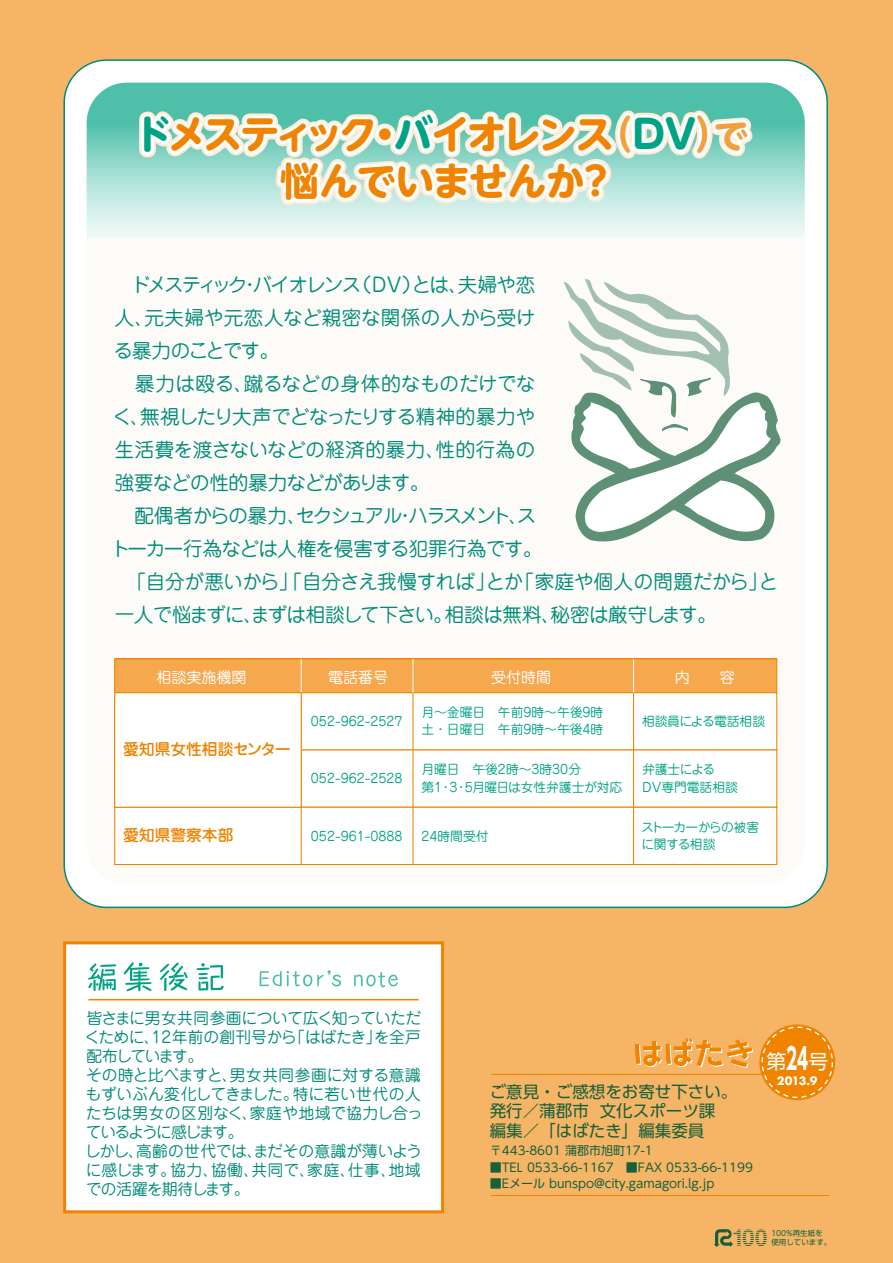
<style>
.page{position:relative;width:893px;height:1263px;background:#f6b566}
.page>*{position:absolute;margin:0;border:0;box-sizing:border-box;transform-origin:0 0}
.t1{font:700 39px/46.8px "UD Shin M Go Pro";letter-spacing:-.055em;color:#f08300;text-align:center}
.t2{font:19.8px "UD Shin Go Pro";color:#fff}
.t3{font:19.5px/33px "Jun 201 Pro";letter-spacing:-.02em;color:#008b79}
.t4{font:16.5px/19.8px "UD Shin Go Pro";color:#18603a}
.t5{font:15.75px/18.9px "Jun 201 Pro";letter-spacing:-.01em;color:#008b79}
.t6{font:500 15.75px "Jun 34 Pro";color:#f08300}
.t7{font:15px "Jun 201 Pro";color:#fff}
.t8{font:12.75px/17.2px "Jun 201 Pro";color:#00a384}
.t9{font:12.75px "Jun 201 Pro";letter-spacing:-.065em;color:#00a384}
.t10{font:12px "UD Shin Go Pro";color:#18603a}
.t11{font:700 11.25px "Futura";color:#fff}
.t12{font:7.5px/9px "UD Shin Go Pro";color:#18603a}
.s1{color:#00a384}
.s2{color:#f3a03b}
.s3{font-size:34.5px;color:#f3a03b}
.s4{font-weight:700;font-size:29.7px}
</style>
<div class="page">
<div style="left:64px;top:60px;width:763px;height:847px;background:#fcfbf7;border-radius:43px"></div>
<div style="left:63px;top:941px;width:381px;height:272px;background:#fff;border:3px solid #f08300"></div>
<svg style="left:88px;top:963px;width:28px;height:28px"></svg>
<svg style="left:123px;top:962px;width:29px;height:29px"></svg>
<svg style="left:160px;top:962px;width:28px;height:29px"></svg>
<svg style="left:197px;top:963px;width:27px;height:27px"></svg>
<svg style="left:260px;top:970px;width:81px;height:16px"></svg>
<svg style="left:354px;top:972px;width:44px;height:15px"></svg>
<hr style="left:88px;top:999px;width:331px;height:1px;background:#f08300">
<svg style="left:87px;top:83px;width:718px;height:155px;background:#ade1d7"></svg>
<svg style="left:134px;top:94px;width:624px;height:116px"></svg>
<svg style="left:714px;top:1229px;width:53px;height:18px"></svg>
<div style="left:762px;top:1027px;width:70px;height:70px;background:#f08300;border-radius:50%"></div>
<div style="left:759px;top:1024px;width:76px;height:76px;border:6px solid #f08300;border-radius:50%"></div>
<div style="left:761px;top:1026px;width:72px;height:72px;border:1px dashed #fff;border-radius:50%"></div>
<hr style="left:491px;top:1195px;width:338px;height:1px;background:#f08300">
<hr style="left:491px;top:1074px;width:338px;height:1px;background:#f08300">
<svg style="left:635px;top:1038px;width:118px;height:30px"></svg>
<div style="left:114px;top:658px;width:663px;height:35px;background:#f5a84d;border:1px solid #f08300"></div>
<div style="left:114px;top:692px;width:663px;height:58px;background:#fff;border:1px solid #f08300"></div>
<div style="left:114px;top:749px;width:663px;height:59px;background:#fff;border:1px solid #f08300"></div>
<div style="left:114px;top:807px;width:663px;height:58px;background:#fff;border:1px solid #f08300"></div>
<hr style="left:301px;top:693px;width:1px;height:171px;background:#f08300">
<hr style="left:412px;top:693px;width:1px;height:171px;background:#f08300">
<hr style="left:633px;top:693px;width:1px;height:171px;background:#f08300">
<hr style="left:301px;top:659px;width:1px;height:34px;background:#fff">
<hr style="left:412px;top:659px;width:1px;height:34px;background:#fff">
<hr style="left:633px;top:659px;width:1px;height:34px;background:#fff">
<hr style="left:115px;top:658px;width:662px;height:1px;background:#f08300">
<div style="left:114px;top:692px;width:188px;height:116px;background:#fff;border:1px solid #f08300"></div>
<svg style="left:564px;top:279px;width:217px;height:263px"></svg>
<h1 class="t1" style="left:134px;top:109px;width:616px"><span class="s1">ド</span>メスティック・<span class="s1">バ</span>イオレンス<span class="s2">（</span><span class="s1">DV</span><span class="s2">）</span><span class="s3">で</span>悩んでいませんか？</h1>
<p class="t3" style="left:111px;top:266px;width:668px">　ドメスティック・バイオレンス（DV）とは、夫婦や恋<br>人、元夫婦や元恋人など親密な関係の人から受け<br>る暴力のことです。<br>　暴力は殴る、蹴るなどの身体的なものだけでな<br>く、無視したり大声でどなったりする精神的暴力や<br>生活費を渡さないなどの経済的暴力、性的行為の<br>強要などの性的暴力などがあります。<br>　配偶者からの暴力、セクシュアル・ハラスメント、ス<br>トーカー行為などは人権を侵害する犯罪行為です。<br>　「自分が悪いから」「自分さえ我慢すれば」とか「家庭や個人の問題だから」と一人で悩まずに、まずは相談して下さい。相談は無料、秘密は厳守します。</p>
<p class="t7" style="left:156px;top:665px;width:91px">相談実施機関</p>
<p class="t7" style="left:328px;top:665px;width:61px">電話番号</p>
<p class="t7" style="left:491px;top:665px;width:61px">受付時間</p>
<p class="t7" style="left:675px;top:665px;width:61px">内　　容</p>
<p class="t8" style="left:311px;top:711px;width:93px">052-962-2527</p>
<p class="t8" style="left:421px;top:702px;width:183px">月～金曜日　午前9時～午後9時土・日曜日　午前9時～午後4時</p>
<p class="t8" style="left:642px;top:711px;width:125px">相談員による電話相談</p>
<p class="t8" style="left:311px;top:768px;width:93px">052-962-2528</p>
<p class="t8" style="left:421px;top:759px;width:202px">月曜日　午後2時～3時30分<br>第1・3・5月曜日は女性弁護士が対応</p>
<p class="t8" style="left:642px;top:759px;width:97px">弁護士による<br>DV専門電話相談</p>
<p class="t8" style="left:311px;top:826px;width:93px">052-961-0888</p>
<p class="t8" style="left:421px;top:826px;width:69px">24時間受付</p>
<p class="t6" style="left:123px;top:736px;width:169px">愛知県女性相談センター</p>
<p class="t9" style="left:641px;top:817px;width:119px">ストーカーからの被害</p>
<p class="t6" style="left:123px;top:823px;width:112px">愛知県警察本部</p>
<p class="t8" style="left:642px;top:834px;width:75px">に関する相談</p>
<p class="t5" style="left:85px;top:1007px;width:340px">皆さまに男女共同参画について広く知っていただくために、12年前の創刊号から「はばたき」を全戸配布しています。<br>その時と比べますと、男女共同参画に対する意識もずいぶん変化してきました。特に若い世代の人たちは男女の区別なく、家庭や地域で協力し合っているように感じます。<br>しかし、高齢の世代では、まだその意識が薄いように感じます。協力、協働、共同で、家庭、仕事、地域での活躍を期待します。</p>
<p class="t4" style="left:490px;top:1081px;width:249px">ご意見・ご感想をお寄せ下さい。発行／蒲郡市 文化スポーツ課<br>編集／「はばたき」編集委員</p>
<p class="t10" style="left:490px;top:1141px;width:164px">〒443-8601 蒲郡市旭町17-1</p>
<p class="t10" style="left:490px;top:1157px;width:265px">■TEL 0533-66-1167　■FAX 0533-66-1199</p>
<p class="t10" style="left:490px;top:1174px;width:226px">■Eメール bunspo@city.gamagori.lg.jp</p>
<p class="t2" style="left:766px;top:1045px;width:63px">第<span class="s4">24</span>号</p>
<p class="t11" style="left:777px;top:1073px;width:42px">2013.9</p>
<p class="t12" style="left:771px;top:1228px;width:61px">100%再生紙を使用しています。</p>
</div>
